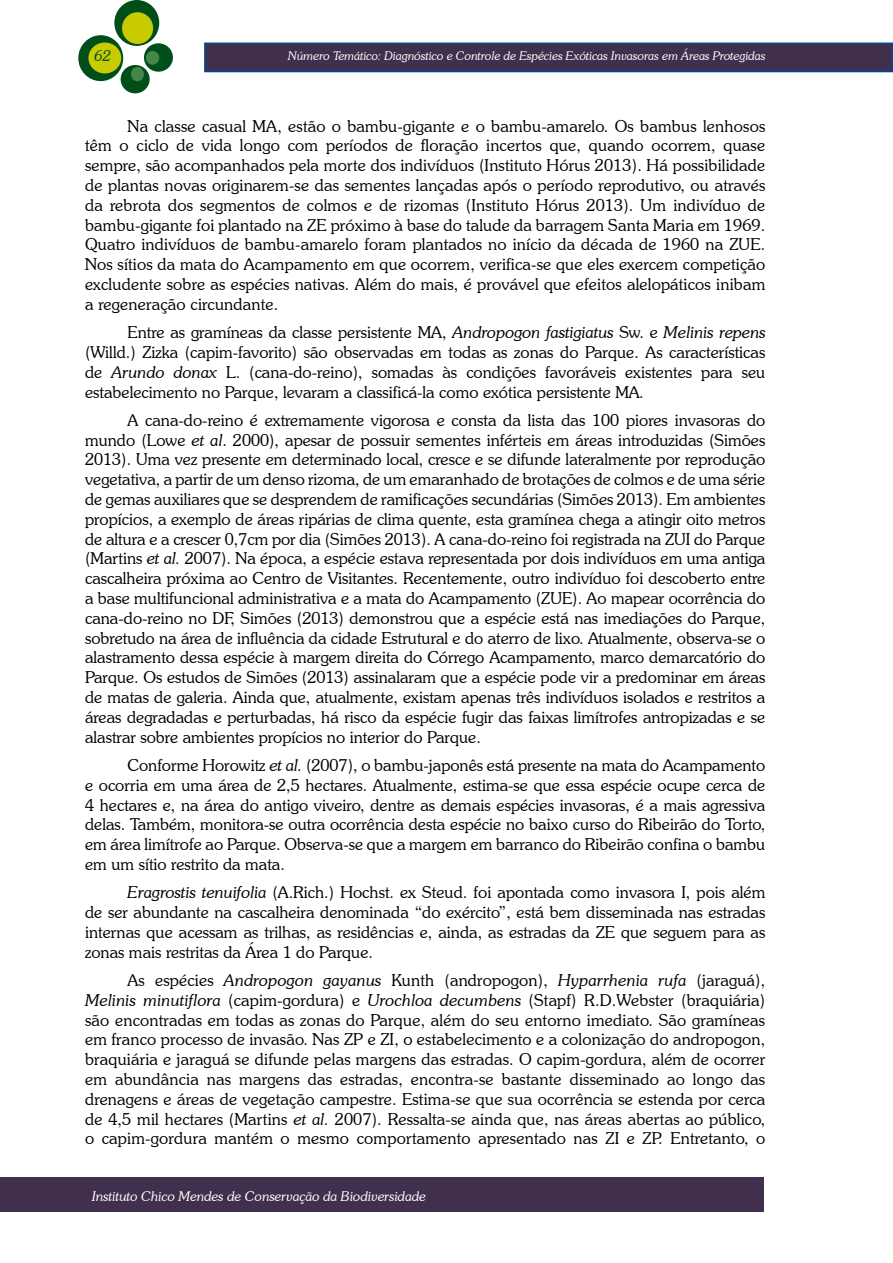
<style>
.page{position:relative;width:893px;height:1263px;background:#fff}
.page>*{position:absolute;margin:0;border:0;box-sizing:border-box;transform-origin:0 0}
.t1{font:300 16.5px/19.8px "Souvenir IT Cby BT";color:#000;text-align:justify}
.t2{font:italic 300 15px "Souvenir IT Cby BT";color:#004e1a}
.t3{font:italic 300 13.5px "Souvenir IT Cby BT";color:#fff}
.t4{font:italic 300 12px "Souvenir IT Cby BT";color:#fff}
.s1{font-style:italic}
</style>
<div class="page">
<div style="left:205px;top:43px;width:687px;height:29px;background:#412f4e"></div>
<div style="left:204px;top:43px;width:689px;height:29px;border:2px solid #004b93"></div>
<div style="left:114px;top:0;width:45px;height:46px;background:#004e1a;border-radius:50%"></div>
<div style="left:78px;top:35px;width:45px;height:46px;background:#004e1a;border-radius:50%"></div>
<div style="left:144px;top:43px;width:29px;height:29px;background:#004e1a;border-radius:50%"></div>
<div style="left:121px;top:65px;width:29px;height:28px;background:#004e1a;border-radius:50%"></div>
<div style="left:122px;top:12px;width:31px;height:32px;background:#c8cb00;border-radius:50%"></div>
<div style="left:88px;top:42px;width:33px;height:31px;background:#c8cb00;border-radius:50%"></div>
<div style="left:146px;top:51px;width:13px;height:14px;background:#47864a;border-radius:50%"></div>
<div style="left:131px;top:67px;width:13px;height:14px;background:#47864a;border-radius:50%"></div>
<div style="left:0;top:1178px;width:764px;height:34px;background:#412f4e"></div>
<p class="t2" style="left:95px;top:46px;width:18px">62</p>
<p class="t4" style="left:288px;top:49px;width:479px">Número Temático: Diagnóstico e Controle de Espécies Exóticas Invasoras em Áreas Protegidas</p>
<p class="t1" style="left:85px;top:116px;width:682px;text-indent:43px">Na classe casual MA, estão o bambu-gigante e o bambu-amarelo. Os bambus lenhosos têm o ciclo de vida longo com períodos de floração incertos que, quando ocorrem, quase sempre, são acompanhados pela morte dos indivíduos (Instituto Hórus 2013). Há possibilidade de plantas novas originarem-se das sementes lançadas após o período reprodutivo, ou através da rebrota dos segmentos de colmos e de rizomas (Instituto Hórus 2013). Um indivíduo de bambu-gigante foi plantado na ZE próximo à base do talude da barragem Santa Maria em 1969.<br>Quatro indivíduos de bambu-amarelo foram plantados no início da década de 1960 na ZUE.<br>Nos sítios da mata do Acampamento em que ocorrem, verifica-se que eles exercem competição excludente sobre as espécies nativas. Além do mais, é provável que efeitos alelopáticos inibam a regeneração circundante.</p>
<p class="t1" style="left:85px;top:322px;width:682px;text-indent:43px">Entre as gramíneas da classe persistente MA, <span class="s1">Andropogon fastigiatus</span> Sw. e <span class="s1">Melinis repens </span>(Willd.) Zizka (capim-favorito) são observadas em todas as zonas do Parque. As características de <span class="s1">Arundo donax</span> L. (cana-do-reino), somadas às condições favoráveis existentes para seu estabelecimento no Parque, levaram a classificá-la como exótica persistente MA<span class="s1">.</span></p>
<p class="t1" style="left:85px;top:410px;width:682px;text-indent:43px">A cana-do-reino é extremamente vigorosa e consta da lista das 100 piores invasoras do mundo (Lowe <span class="s1">et al</span>. 2000), apesar de possuir sementes inférteis em áreas introduzidas (Simões 2013). Uma vez presente em determinado local, cresce e se difunde lateralmente por reprodução vegetativa, a partir de um denso rizoma, de um emaranhado de brotações de colmos e de uma série de gemas auxiliares que se desprendem de ramificações secundárias (Simões 2013). Em ambientes propícios, a exemplo de áreas ripárias de clima quente, esta gramínea chega a atingir oito metros de altura e a crescer 0,7cm por dia (Simões 2013). A cana-do-reino foi registrada na ZUI do Parque (Martins <span class="s1">et al.</span> 2007). Na época, a espécie estava representada por dois indivíduos em uma antiga cascalheira próxima ao Centro de Visitantes. Recentemente, outro indivíduo foi descoberto entre a base multifuncional administrativa e a mata do Acampamento (ZUE). Ao mapear ocorrência do cana-do-reino no DF, Simões (2013) demonstrou que a espécie está nas imediações do Parque, sobretudo na área de influência da cidade Estrutural e do aterro de lixo. Atualmente, observa-se o alastramento dessa espécie à margem direita do Córrego Acampamento, marco demarcatório do Parque. Os estudos de Simões (2013) assinalaram que a espécie pode vir a predominar em áreas de matas de galeria. Ainda que, atualmente, existam apenas três indivíduos isolados e restritos a áreas degradadas e perturbadas, há risco da espécie fugir das faixas limítrofes antropizadas e se alastrar sobre ambientes propícios no interior do Parque.</p>
<p class="t1" style="left:85px;top:755px;width:682px;text-indent:43px">Conforme Horowitz <span class="s1">et al.</span> (2007), o bambu-japonês está presente na mata do Acampamento e ocorria em uma área de 2,5 hectares. Atualmente, estima-se que essa espécie ocupe cerca de 4 hectares e, na área do antigo viveiro, dentre as demais espécies invasoras, é a mais agressiva delas. Também, monitora-se outra ocorrência desta espécie no baixo curso do Ribeirão do Torto, em área limítrofe ao Parque. Observa-se que a margem em barranco do Ribeirão confina o bambu em um sítio restrito da mata.</p>
<p class="t1" style="left:85px;top:882px;width:682px;text-indent:43px"><span class="s1">Eragrostis tenuifolia</span> (A.Rich.) Hochst. ex Steud. foi apontada como invasora I, pois além de ser abundante na cascalheira denominada “do exército”, está bem disseminada nas estradas internas que acessam as trilhas, as residências e, ainda, as estradas da ZE que seguem para as zonas mais restritas da Área 1 do Parque.</p>
<p class="t1" style="left:85px;top:970px;width:682px;text-indent:43px">As espécies <span class="s1">Andropogon gayanus</span> Kunth (andropogon), <span class="s1">Hyparrhenia rufa</span> (jaraguá), <span class="s1">Melinis minutiflora</span> (capim-gordura) e <span class="s1">Urochloa decumbens</span> (Stapf) R.D.Webster (braquiária) são encontradas em todas as zonas do Parque, além do seu entorno imediato. São gramíneas em franco processo de invasão. Nas ZP e ZI, o estabelecimento e a colonização do andropogon, braquiária e jaraguá se difunde pelas margens das estradas. O capim-gordura, além de ocorrer em abundância nas margens das estradas, encontra-se bastante disseminado ao longo das drenagens e áreas de vegetação campestre. Estima-se que sua ocorrência se estenda por cerca de 4,5 mil hectares (Martins <span class="s1">et al.</span> 2007). Ressalta-se ainda que, nas áreas abertas ao público, o capim-gordura mantém o mesmo comportamento apresentado nas ZI e ZP. Entretanto, o</p>
<p class="t3" style="left:92px;top:1188px;width:335px">Instituto Chico Mendes de Conservação da Biodiversidade</p>
</div>
